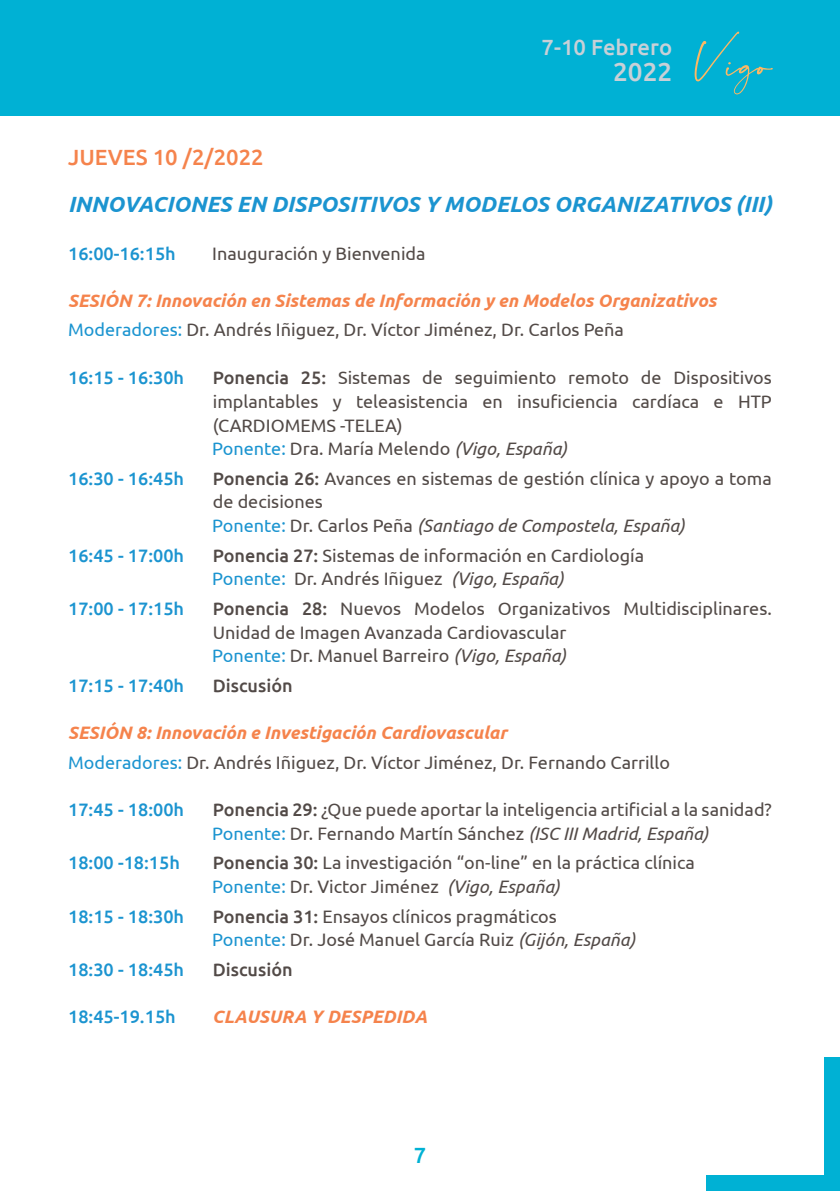
<style>
.page{position:relative;width:840px;height:1191px;background:#fff}
.page>*{position:absolute;margin:0;border:0;box-sizing:border-box;transform-origin:0 0}
.t1{font:66px "Belove";color:#fcb864}
.t2{font:500 26px "Ubuntu";color:#c8d0d7}
.t3{font:italic 700 22px "Ubuntu";color:#1b94d0}
.t4{font:500 22px "Ubuntu";color:#f5834c}
.t5{font:500 22px "Ubuntu";color:#c8d0d7}
.t6{font:500 22px "Ubuntu";color:#00b1d4}
.t7{font:18px/23.8px "Ubuntu";color:#524a47}
.t8{font:500 18px "Ubuntu";color:#1b94d0}
.t9{font:italic 700 18px "Ubuntu";color:#f5834c}
.t10{font:italic 18px "Ubuntu";color:#524a47}
.t11{font:500 18px "Ubuntu";color:#524a47}
.s1{color:#1b94d0}
.s2{font-weight:500}
.s3{font-style:italic}
.s4{font-style:normal;color:#1b94d0}
.s5{font-style:normal}
</style>
<div class="page">
<div style="left:0;top:0;width:839px;height:115px;background:#00b1d4"></div>
<div style="left:706px;top:1175px;width:133px;height:16px;background:#00b1d4"></div>
<div style="left:823px;top:1057px;width:16px;height:134px;background:#00b1d4"></div>
<p class="t5" style="left:541px;top:33px;width:132px">7-10 Febrero</p>
<h2 class="t2" style="left:612px;top:55px;width:61px">2022</h2>
<h1 class="t1" style="left:691px;top:27px;width:81px">Vigo</h1>
<p class="t4" style="left:68px;top:143px;width:197px">JUEVES 10 /2/2022</p>
<p class="t3" style="left:68px;top:191px;width:705px">INNOVACIONES EN DISPOSITIVOS Y MODELOS ORGANIZATIVOS (III)</p>
<p class="t8" style="left:68px;top:242px;width:109px">16:00-16:15h</p>
<p class="t7" style="left:212px;top:241px;width:215px">Inauguración y Bienvenida</p>
<p class="t9" style="left:68px;top:290px;width:649px">SESIÓN 7: Innovación en Sistemas de Información y en Modelos Organizativos</p>
<p class="t7" style="left:68px;top:318px;width:557px"><span class="s1">Moderadores:</span> Dr. Andrés Iñiguez, Dr. Víctor Jiménez, Dr. Carlos Peña</p>
<p class="t8" style="left:68px;top:366px;width:117px">16:15 - 16:30h</p>
<p class="t7" style="left:213px;top:365px;width:560px;text-align:justify"><span class="s2">Ponencia 25:</span> Sistemas de seguimiento remoto de Dispositivos implantables y teleasistencia en insuficiencia cardíaca e HTP (CARDIOMEMS -TELEA)</p>
<p class="t7" style="left:212px;top:436px;width:356px"><span class="s1">Ponente:</span> Dra. María Melendo <span class="s3">(Vigo, España)</span></p>
<p class="t8" style="left:68px;top:467px;width:117px">16:30 - 16:45h</p>
<p class="t7" style="left:213px;top:466px;width:560px"><span class="s2">Ponencia 26:</span> Avances en sistemas de gestión clínica y apoyo a toma de decisiones</p>
<p class="t10" style="left:212px;top:515px;width:474px"><span class="s4">Ponente:</span> <span class="s5">Dr. Carlos Peña</span> (Santiago de Compostela, España)</p>
<p class="t8" style="left:68px;top:544px;width:117px">16:45 - 17:00h</p>
<p class="t7" style="left:213px;top:543px;width:432px"><span class="s2">Ponencia 27:</span> Sistemas de información en Cardiología</p>
<p class="t7" style="left:212px;top:566px;width:353px"><span class="s1">Ponente:</span> Dr. Andrés Iñiguez <span class="s3">(Vigo, España)</span></p>
<p class="t8" style="left:68px;top:597px;width:117px">17:00 - 17:15h</p>
<p class="t7" style="left:213px;top:596px;width:560px"><span class="s2">Ponencia 28:</span> Nuevos Modelos Organizativos Multidisciplinares.<br>Unidad de Imagen Avanzada Cardiovascular</p>
<p class="t7" style="left:212px;top:643px;width:355px"><span class="s1">Ponente:</span> Dr. Manuel Barreiro <span class="s3">(Vigo, España)</span></p>
<p class="t8" style="left:68px;top:674px;width:117px">17:15 - 17:40h</p>
<p class="t11" style="left:213px;top:674px;width:81px">Discusión</p>
<p class="t9" style="left:68px;top:722px;width:440px">SESIÓN 8: Innovación e Investigación Cardiovascular</p>
<p class="t7" style="left:68px;top:750px;width:603px"><span class="s1">Moderadores:</span> Dr. Andrés Iñiguez, Dr. Víctor Jiménez, Dr. Fernando Carrillo</p>
<p class="t8" style="left:68px;top:798px;width:117px">17:45 - 18:00h</p>
<p class="t7" style="left:213px;top:797px;width:560px"><span class="s2">Ponencia 29:</span> ¿Que puede aportar la inteligencia artificial a la sanidad?</p>
<p class="t7" style="left:212px;top:821px;width:497px"><span class="s1">Ponente:</span> Dr. Fernando Martín Sánchez <span class="s3">(ISC III Madrid, España)</span></p>
<p class="t8" style="left:68px;top:851px;width:113px">18:00 -18:15h</p>
<p class="t7" style="left:213px;top:850px;width:483px"><span class="s2">Ponencia 30:</span> La investigación “on-line” en la práctica clínica</p>
<p class="t7" style="left:212px;top:874px;width:349px"><span class="s1">Ponente:</span> Dr. Victor Jiménez <span class="s3">(Vigo, España)</span></p>
<p class="t8" style="left:68px;top:904px;width:117px">18:15 - 18:30h</p>
<p class="t7" style="left:213px;top:903px;width:345px"><span class="s2">Ponencia 31:</span> Ensayos clínicos pragmáticos</p>
<p class="t7" style="left:212px;top:927px;width:424px"><span class="s1">Ponente:</span> Dr. José Manuel García Ruiz <span class="s3">(Gijón, España)</span></p>
<p class="t8" style="left:68px;top:958px;width:117px">18:30 - 18:45h</p>
<p class="t11" style="left:213px;top:958px;width:81px">Discusión</p>
<p class="t8" style="left:68px;top:1005px;width:109px">18:45-19.15h</p>
<p class="t9" style="left:212px;top:1006px;width:216px">CLAUSURA Y DESPEDIDA</p>
<p class="t6" style="left:413px;top:1141px;width:14px">7</p>
</div>
